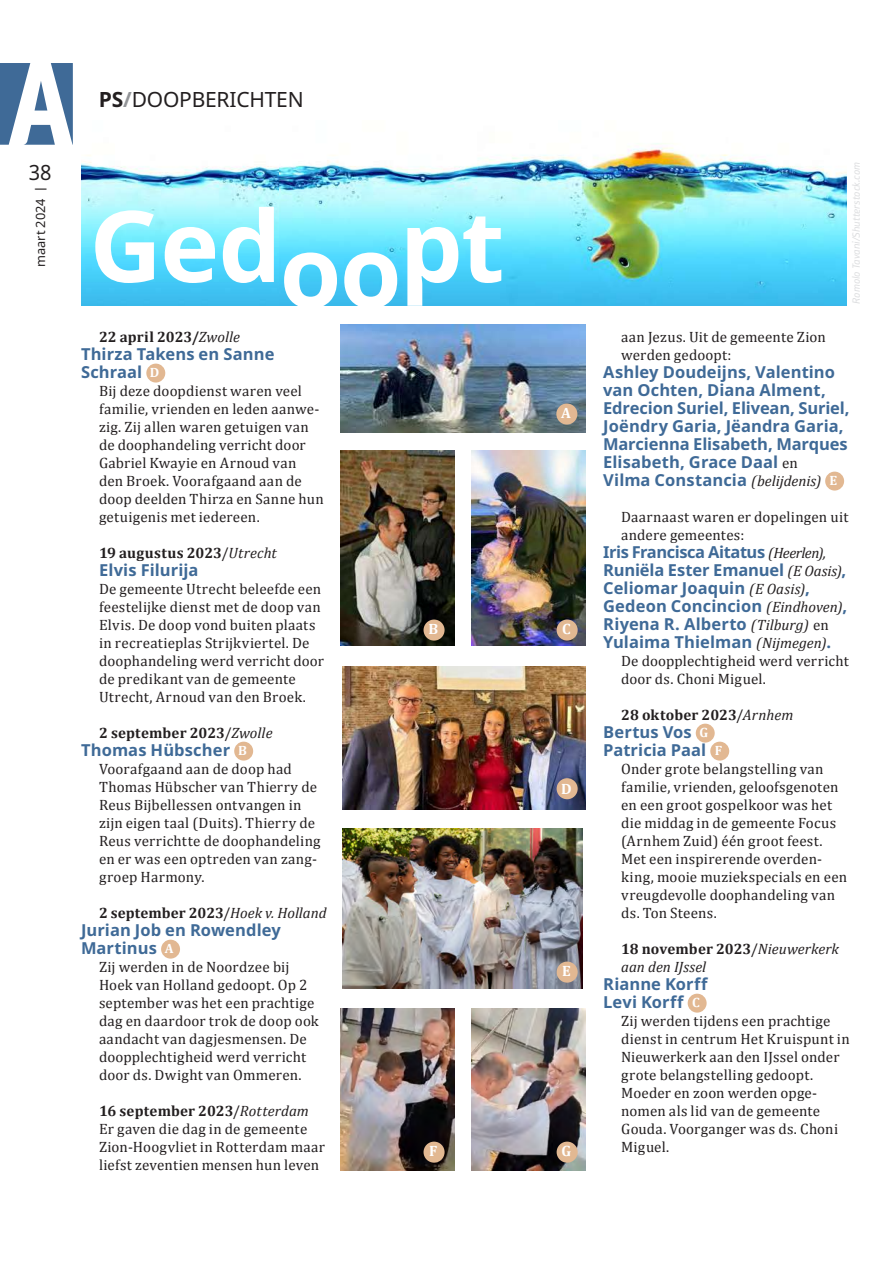
<style>
.page{position:relative;width:893px;height:1263px;background:#fff}
.page>*{position:absolute;margin:0;border:0;box-sizing:border-box;transform-origin:0 0}
.t1{font:700 99px "Noto Sans";letter-spacing:-.015em;color:#fff}
.t2{font:21px "Noto Sans";letter-spacing:-.01em;color:#231f20}
.t3{font:21px "Noto Sans";letter-spacing:-.01em;color:#231f20;scale:.95 1}
.t4{font:700 16.5px/18px "Noto Sans";letter-spacing:.005em;color:#3f6a97}
.t5{font:15px/18px "Cambria";letter-spacing:.01em;color:#231f20}
.t6{font:700 15px "Cambria";letter-spacing:.005em;color:#231f20}
.t7{font:italic 15px/18px "Cambria";letter-spacing:.005em;color:#231f20}
.t8{font:700 15px "Cambria";color:#fff}
.t9{font:12.75px "Noto Sans";color:#231f20}
.t10{font:italic 12px "Reykjavik One OT A Gauge";letter-spacing:.01em;color:#dcdddf}
.s1{font-family:"Reykjavik One OT A Gauge";font-size:15px}
.s2{font-weight:700}
.s3{font-weight:700;color:#939598}
.s4{font-weight:400;font-style:italic}
.s5{font-family:"Cambria";font-size:13.5px;color:#fff}
.s6{font-weight:400}
.s7{font-style:italic}
.s8{font-family:"Cambria";font-weight:400;font-size:15px;color:#231f20}
.s9{font-family:"Cambria";font-weight:400;font-style:italic;font-size:15px;color:#231f20}
.s10{font-weight:700;font-style:normal}
.s11{font-style:normal}
</style>
<div class="page">
<svg style="left:0;top:63px;width:73px;height:82px"></svg>
<img style="left:81px;top:155px;width:198px;height:150px">
<img style="left:279px;top:143px;width:567px;height:162px">
<div style="left:146px;top:364px;width:19px;height:18px;background:#e2b892;border-radius:50%"></div>
<div style="left:234px;top:742px;width:19px;height:18px;background:#e2b892;border-radius:50%"></div>
<div style="left:161px;top:940px;width:19px;height:19px;background:#e2b892;border-radius:50%"></div>
<div style="left:825px;top:472px;width:19px;height:18px;background:#e2b892;border-radius:50%"></div>
<div style="left:696px;top:724px;width:19px;height:18px;background:#e2b892;border-radius:50%"></div>
<div style="left:710px;top:742px;width:19px;height:18px;background:#e2b892;border-radius:50%"></div>
<div style="left:688px;top:994px;width:19px;height:19px;background:#e2b892;border-radius:50%"></div>
<img style="left:472px;top:1008px;width:113px;height:162px">
<img style="left:341px;top:324px;width:244px;height:108px">
<img style="left:472px;top:450px;width:113px;height:196px">
<img style="left:341px;top:1008px;width:113px;height:162px">
<img style="left:342px;top:828px;width:241px;height:161px">
<img style="left:342px;top:666px;width:243px;height:143px">
<img style="left:341px;top:450px;width:113px;height:196px">
<div style="left:556px;top:403px;width:21px;height:22px;background:#e2b892;border-radius:50%"></div>
<div style="left:423px;top:619px;width:22px;height:22px;background:#e2b892;border-radius:50%"></div>
<div style="left:423px;top:1141px;width:22px;height:22px;background:#e2b892;border-radius:50%"></div>
<div style="left:557px;top:619px;width:21px;height:22px;background:#e2b892;border-radius:50%"></div>
<div style="left:557px;top:778px;width:21px;height:21px;background:#e2b892;border-radius:50%"></div>
<div style="left:557px;top:961px;width:21px;height:22px;background:#e2b892;border-radius:50%"></div>
<div style="left:557px;top:1141px;width:21px;height:22px;background:#e2b892;border-radius:50%"></div>
<h2 class="t3" style="left:29px;top:158px;width:25px">38</h2>
<p class="t9" style="left:32px;top:267px;width:81px;rotate:-90deg">maart 2024 <span class="s1">|</span></p>
<h2 class="t2" style="left:99px;top:85px;width:206px"><span class="s2">PS</span><span class="s3">/</span>DOOPBERICHTEN</h2>
<h1 class="t1" style="left:90px;top:176px;width:416px">Gedoopt</h1>
<p class="t6" style="left:99px;top:328px;width:142px">22 april 2023/<span class="s4">Zwolle</span></p>
<p class="t4" style="left:81px;top:345px;width:195px">Thirza Takens en Sanne<br>Schraal <span class="s5">D</span></p>
<p class="t5" style="left:99px;top:382px;width:226px">Bij deze doopdienst waren veel familie, vrienden en leden aanwe&shy;zig. Zij allen waren getuigen van de doophandeling verricht door<br>Gabriel Kwayie en Arnoud van den Broek. Voorafgaand aan de doop deelden Thirza en Sanne hun getuigenis met iedereen.</p>
<p class="t6" style="left:99px;top:544px;width:179px">19 augustus 2023<span class="s6">/</span><span class="s4">Utrecht</span></p>
<p class="t4" style="left:99px;top:561px;width:101px">Elvis Filurija</p>
<p class="t5" style="left:99px;top:580px;width:227px">De gemeente Utrecht beleefde een feestelijke dienst met de doop van<br>Elvis. De doop vond buiten plaats in recreatieplas Strijkviertel. De doophandeling werd verricht door de predikant van de gemeente<br>Utrecht, Arnoud van den Broek.</p>
<p class="t6" style="left:99px;top:724px;width:175px">2 september 2023<span class="s6">/</span><span class="s4">Zwolle</span></p>
<p class="t4" style="left:81px;top:741px;width:167px">Thomas Hübscher <span class="s5">B</span></p>
<p class="t5" style="left:99px;top:760px;width:223px">Voorafgaand aan de doop had<br>Thomas Hübscher van Thierry de<br>Reus Bijbellessen ontvangen in zijn eigen taal (Duits). Thierry de<br>Reus verrichtte de doophandeling en er was een optreden van zang&shy;groep Harmony.</p>
<p class="t6" style="left:99px;top:904px;width:229px">2 september 2023<span class="s6">/</span><span class="s4">Hoek v. Holland</span></p>
<p class="t4" style="left:81px;top:921px;width:201px">Jurian Job en Rowendley<br>Martinus <span class="s5">A</span></p>
<p class="t5" style="left:99px;top:958px;width:221px">Zij werden in de Noordzee bij<br>Hoek van Holland gedoopt. Op 2 september was het een prachtige dag en daardoor trok de doop ook aandacht van dagjesmensen. De doopplechtigheid werd verricht door ds. Dwight van Ommeren.</p>
<p class="t5" style="left:99px;top:1102px;width:227px"><span class="s2">16 september 2023</span>/<span class="s7">Rotterdam<br></span>Er gaven die dag in de gemeente<br>Zion-Hoogvliet in Rotterdam maar liefst zeventien mensen hun leven</p>
<p class="t8" style="left:428px;top:620px;width:11px">B</p>
<p class="t8" style="left:429px;top:1142px;width:10px">F</p>
<p class="t8" style="left:561px;top:404px;width:11px">A</p>
<p class="t8" style="left:562px;top:620px;width:10px">C</p>
<p class="t8" style="left:561px;top:780px;width:12px">D</p>
<p class="t8" style="left:562px;top:962px;width:10px">E</p>
<p class="t8" style="left:561px;top:1142px;width:11px">G</p>
<p class="t10" style="left:850px;top:304px;width:143px;rotate:-90deg">Romolo Tavani/Shutterstock.com</p>
<p class="t5" style="left:621px;top:328px;width:206px">aan Jezus. Uit de gemeente Zion werden gedoopt:</p>
<p class="t4" style="left:603px;top:363px;width:248px">Ashley Doudeijns, Valentino van Ochten, Diana Alment,<br>Edrecion Suriel, Elivean, Suriel,<br>Joëndry Garia, Jëandra Garia,<br>Marcienna Elisabeth, Marques<br>Elisabeth, Grace Daal <span class="s8">en<br></span>Vilma Constancia <span class="s9">(belijdenis)</span> <span class="s5">E</span></p>
<p class="t5" style="left:621px;top:508px;width:229px">Daarnaast waren er dopelingen uit andere gemeentes:</p>
<p class="t4" style="left:603px;top:543px;width:245px">Iris Francisca Aitatus <span class="s9">(Heerlen),<br></span>Runiëla Ester Emanuel <span class="s9">(E Oasis)</span>,<br>Celiomar Joaquin <span class="s9">(E Oasis)</span>,<br>Gedeon Concincion <span class="s9">(Eindhoven)</span>,<br>Riyena R. Alberto <span class="s9">(Tilburg)</span> <span class="s8">en<br></span>Yulaima Thielman <span class="s9">(Nijmegen)</span>.</p>
<p class="t5" style="left:621px;top:652px;width:229px">De doopplechtigheid werd verricht door ds. Choni Miguel.</p>
<p class="t6" style="left:621px;top:706px;width:174px">28 oktober 2023<span class="s6">/</span><span class="s4">Arnhem</span></p>
<p class="t4" style="left:603px;top:723px;width:121px">Bertus Vos <span class="s5">G<br></span>Patricia Paal <span class="s5">F</span></p>
<p class="t5" style="left:621px;top:760px;width:227px">Onder grote belangstelling van familie, vrienden, geloofsgenoten en een groot gospelkoor was het die middag in de gemeente Focus (Arnhem Zuid) één groot feest.<br>Met een inspirerende overden&shy;king, mooie muziekspecials en een vreugdevolle doophandeling van ds. Ton Steens.</p>
<p class="t7" style="left:621px;top:939px;width:219px"><span class="s10">18 november 2023</span><span class="s11">/</span>Nieuwerkerk aan den IJssel</p>
<p class="t4" style="left:603px;top:975px;width:106px">Rianne Korff<br>Levi Korff <span class="s5">C</span></p>
<p class="t5" style="left:621px;top:1012px;width:230px">Zij werden tijdens een prachtige dienst in centrum Het Kruispunt in<br>Nieuwerkerk aan den IJssel onder grote belangstelling gedoopt.<br>Moeder en zoon werden opge&shy;nomen als lid van de gemeente<br>Gouda. Voorganger was ds. Choni<br>Miguel.</p>
</div>
